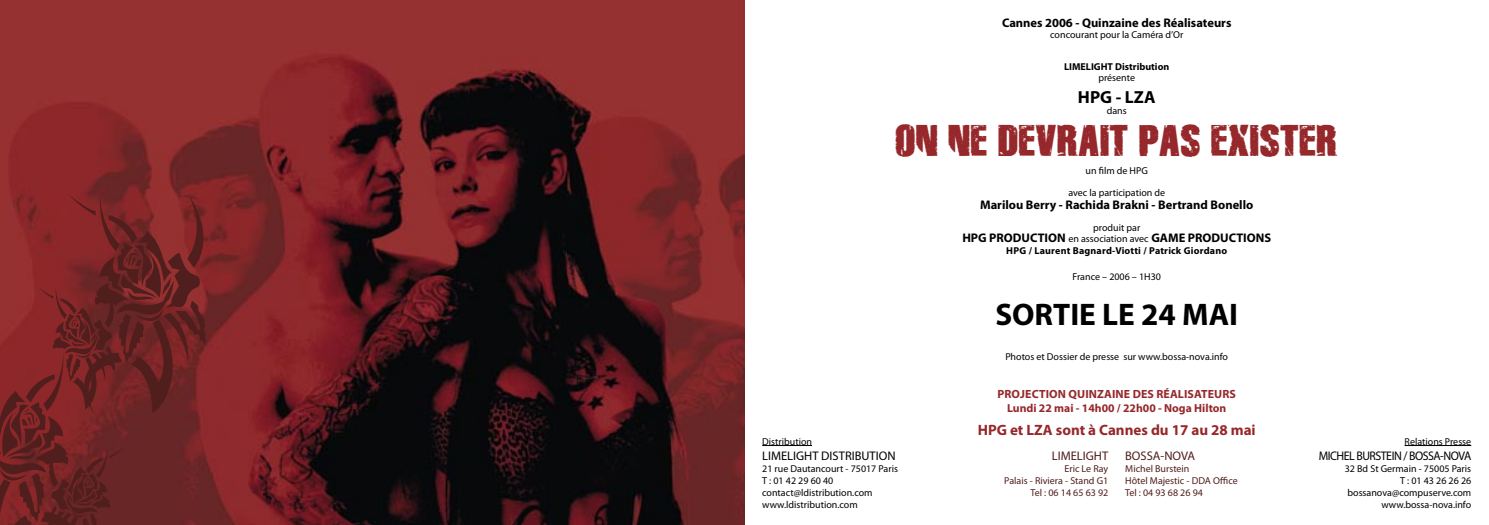
<style>
.page{position:relative;width:1489px;height:525px;background:#fff}
.page>*{position:absolute;margin:0;border:0;box-sizing:border-box;transform-origin:0 0}
.t1{font:43.75px "Disintegration";color:#96282b}
.t2{font:700 31.25px "Myriad Pro";color:#000}
.t3{font:700 17.5px "Myriad Pro";color:#000}
.t4{font:700 15px "Myriad Pro";color:#96282b}
.t5{font:700 12.5px "Myriad Pro";color:#000}
.t6{font:12.5px "Myriad Pro";letter-spacing:-.04em;color:#000;scale:.95 1}
.t7{font:12.5px "Myriad Pro";color:#000}
.t8{font:12.5px "Myriad Pro";color:#501e1c}
.t9{font:700 11.88px "Myriad Pro";letter-spacing:.01em;color:#96282b}
.t10{font:700 11.62px "Myriad Pro";color:#96282b}
.t11{font:10px "Myriad Pro";color:#000}
.t12{font:10px "Myriad Pro";color:#501e1c}
.t13{font:700 10px "Myriad Pro";letter-spacing:.015em;color:#000}
.s1{font-weight:400;font-size:10px}
</style>
<div class="page">
<img style="left:0;top:0;width:744px;height:524px">
<hr style="left:762px;top:445px;width:50px;height:1px;background:#000">
<hr style="left:1404px;top:445px;width:66px;height:1px;background:#000">
<svg style="left:0;top:191px;width:219px;height:333px;background:#752526"></svg>
<p class="t5" style="left:1001px;top:16px;width:231px">Cannes 2006 - Quinzaine des Réalisateurs</p>
<p class="t11" style="left:1050px;top:30px;width:134px">concourant pour la Caméra d’Or</p>
<p class="t13" style="left:1064px;top:61px;width:107px">LIMELIGHT Distribution</p>
<p class="t11" style="left:1098px;top:72px;width:38px">présente</p>
<p class="t3" style="left:1077px;top:87px;width:79px">HPG - LZA</p>
<p class="t11" style="left:1106px;top:105px;width:21px">dans</p>
<p class="t1" style="left:895px;top:112px;width:444px">ON NE DEVRAIT PAS EXISTER</p>
<p class="t11" style="left:1085px;top:165px;width:64px">un film de HPG</p>
<p class="t11" style="left:1068px;top:187px;width:98px">avec la participation de</p>
<p class="t5" style="left:980px;top:197px;width:275px">Marilou Berry - Rachida Brakni - Bertrand Bonello</p>
<p class="t11" style="left:1093px;top:222px;width:49px">produit par</p>
<p class="t5" style="left:962px;top:230px;width:310px">HPG PRODUCTION <span class="s1">en association avec</span> GAME PRODUCTIONS</p>
<p class="t13" style="left:1006px;top:245px;width:222px">HPG / Laurent Bagnard-Viotti / Patrick Giordano</p>
<p class="t11" style="left:1072px;top:271px;width:90px">France – 2006 – 1H30</p>
<p class="t2" style="left:995px;top:296px;width:244px">SORTIE LE 24 MAI</p>
<p class="t11" style="left:1005px;top:351px;width:224px">Photos et Dossier de presse sur www.bossa-nova.info</p>
<p class="t11" style="left:762px;top:435px;width:51px">Distribution</p>
<p class="t7" style="left:762px;top:448px;width:135px">LIMELIGHT DISTRIBUTION</p>
<p class="t11" style="left:762px;top:462px;width:137px">21 rue Dautancourt - 75017 Paris</p>
<p class="t11" style="left:762px;top:474px;width:73px">T : 01 42 29 60 40</p>
<p class="t11" style="left:762px;top:486px;width:112px">contact@ldistribution.com</p>
<p class="t11" style="left:762px;top:498px;width:97px">www.ldistribution.com</p>
<p class="t9" style="left:997px;top:387px;width:240px">PROJECTION QUINZAINE DES RÉALISATEURS</p>
<p class="t10" style="left:1007px;top:401px;width:221px">Lundi 22 mai - 14h00 / 22h00 - Noga Hilton</p>
<p class="t4" style="left:977px;top:421px;width:279px">HPG et LZA sont à Cannes du 17 au 28 mai</p>
<p class="t8" style="left:1051px;top:448px;width:58px">LIMELIGHT</p>
<p class="t12" style="left:1064px;top:462px;width:45px">Eric Le Ray</p>
<p class="t12" style="left:1004px;top:474px;width:105px">Palais - Riviera - Stand G1</p>
<p class="t12" style="left:1030px;top:486px;width:79px">Tel : 06 14 65 63 92</p>
<p class="t8" style="left:1125px;top:448px;width:71px">BOSSA-NOVA</p>
<p class="t12" style="left:1125px;top:462px;width:66px">Michel Burstein</p>
<p class="t12" style="left:1125px;top:474px;width:114px">Hôtel Majestic - DDA Office</p>
<p class="t12" style="left:1125px;top:486px;width:79px">Tel : 04 93 68 26 94</p>
<p class="t11" style="left:1404px;top:435px;width:68px">Relations Presse</p>
<p class="t6" style="left:1318px;top:448px;width:162px">MICHEL BURSTEIN / BOSSA-NOVA</p>
<p class="t11" style="left:1344px;top:462px;width:128px">32 Bd St Germain - 75005 Paris</p>
<p class="t11" style="left:1399px;top:474px;width:73px">T : 01 43 26 26 26</p>
<p class="t11" style="left:1347px;top:486px;width:125px">bossanova@compuserve.com</p>
<p class="t11" style="left:1381px;top:498px;width:91px">www.bossa-nova.info</p>
</div>
